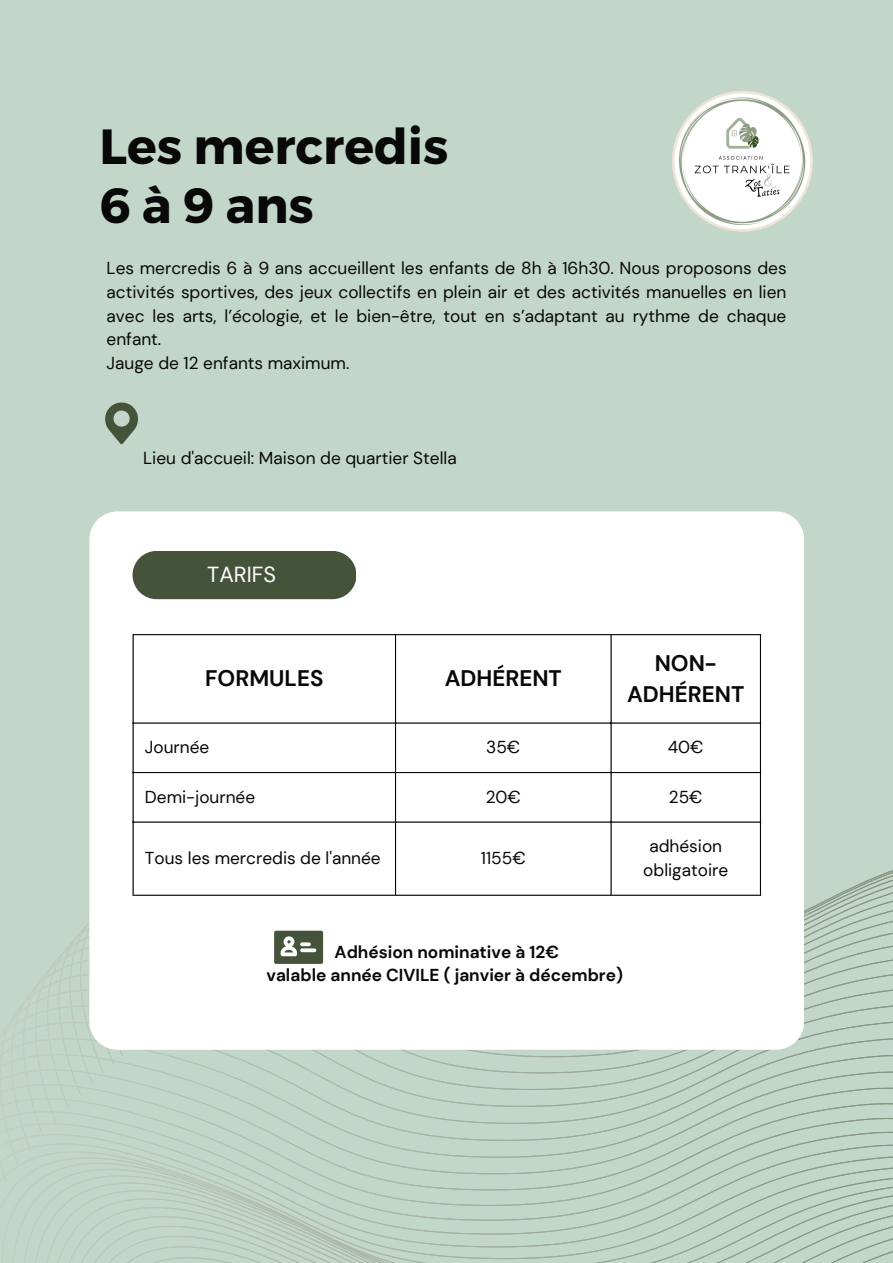
<style>
.page{position:relative;width:893px;height:1263px;background:#c3d6ca}
.page>*{position:absolute;margin:0;border:0;box-sizing:border-box;transform-origin:0 0}
.t1{font:700 49.35px "Montserrat";color:#080808}
.t2{font:700 22.5px/31px "DM Sans";color:#080808;text-align:center}
.t3{font:21.75px "DM Sans";color:#fff}
.t4{font:17.25px/23.6px "DM Sans";color:#080808;text-align:center}
.t5{font:700 17.25px "DM Sans";color:#080808}
</style>
<div class="page">
<svg style="left:40px;top:870px;width:853px;height:393px"></svg>
<div style="left:89px;top:511px;width:715px;height:538px;background:#fff"></div>
<svg style="left:672px;top:91px;width:141px;height:141px"></svg>
<hr style="left:132px;top:635px;width:2px;height:260px;background:#080808">
<hr style="left:395px;top:635px;width:1px;height:260px;background:#080808">
<hr style="left:610px;top:635px;width:1px;height:260px;background:#080808">
<hr style="left:760px;top:635px;width:1px;height:260px;background:#080808">
<hr style="left:132px;top:634px;width:629px;height:1px;background:#080808">
<hr style="left:132px;top:722px;width:629px;height:1px;background:#080808">
<hr style="left:132px;top:772px;width:629px;height:1px;background:#080808">
<hr style="left:132px;top:821px;width:629px;height:2px;background:#080808">
<hr style="left:132px;top:895px;width:629px;height:1px;background:#080808">
<div style="left:132px;top:551px;width:224px;height:48px;background:#46533b;border-radius:24px"></div>
<svg style="left:274px;top:931px;width:49px;height:33px;background:#697360"></svg>
<svg style="left:105px;top:402px;width:33px;height:42px"></svg>
<p class="t1" style="left:99px;top:114px;width:350px">Les mercredis</p>
<p class="t1" style="left:99px;top:173px;width:216px">6à9ans</p>
<p class="t4" style="left:107px;top:257px;width:681px;text-align:justify">Les mercredis 6 à 9 ans accueillent les enfants de 8h à 16h30. Nous proposons des activités sportives, des jeux collectifs en plein air et des activités manuelles en lien avec les arts, l’écologie, et le bien-être, tout en s’adaptant au rythme de chaque enfant.</p>
<p class="t4" style="left:107px;top:351px;width:244px">Jauge de 12 enfants maximum.</p>
<p class="t4" style="left:143px;top:446px;width:315px">Lieu d'accueil: Maison de quartier Stella</p>
<p class="t3" style="left:207px;top:561px;width:70px">TARIFS</p>
<p class="t2" style="left:205px;top:663px;width:120px">FORMULES</p>
<p class="t2" style="left:445px;top:663px;width:119px">ADHÉRENT</p>
<p class="t2" style="left:627px;top:647px;width:119px">NON-<br>ADHÉRENT</p>
<p class="t4" style="left:145px;top:736px;width:66px">Journée</p>
<p class="t4" style="left:486px;top:736px;width:36px">35€</p>
<p class="t4" style="left:668px;top:736px;width:37px">40€</p>
<p class="t4" style="left:145px;top:785px;width:112px">Demi-journée</p>
<p class="t4" style="left:486px;top:785px;width:37px">20€</p>
<p class="t4" style="left:669px;top:785px;width:35px">25€</p>
<p class="t4" style="left:145px;top:846px;width:237px">Tous les mercredis de l'année</p>
<p class="t4" style="left:481px;top:846px;width:46px">1155€</p>
<p class="t4" style="left:643px;top:835px;width:86px">adhésion obligatoire</p>
<p class="t5" style="left:334px;top:940px;width:226px">Adhésion nominative à 12€</p>
<p class="t5" style="left:266px;top:964px;width:358px">valable année CIVILE ( janvier à décembre)</p>
</div>
